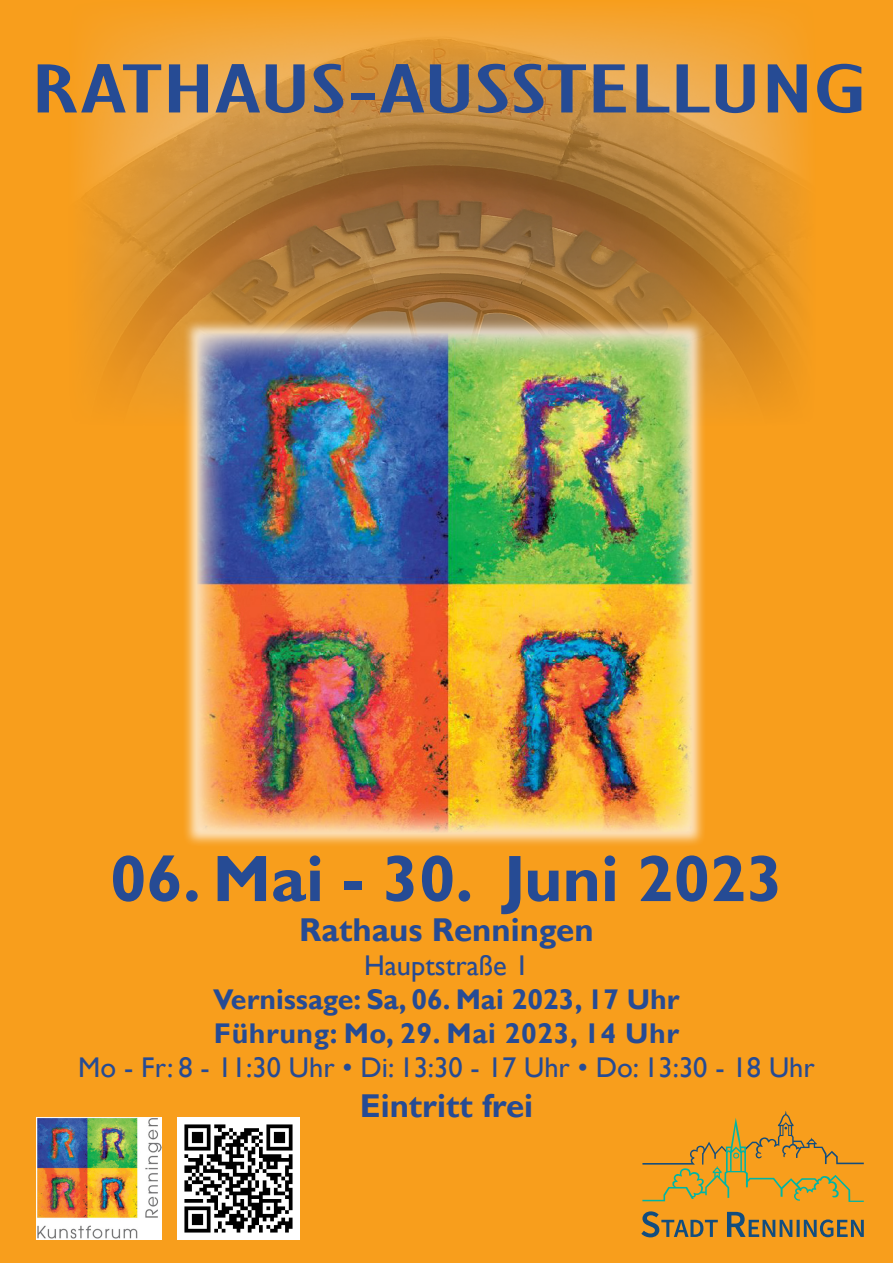
<style>
.page{position:relative;width:893px;height:1263px;background:#f89e1c}
.page>*{position:absolute;margin:0;border:0;box-sizing:border-box;transform-origin:0 0}
.t1{font:condensed 72px "Gill Sans";letter-spacing:-.01em;color:#264b94;scale:1.82 1}
.t2{font:700 66px "Gill Sans";color:#264b94}
.t3{font:700 33px "Gill Sans";color:#264b94}
.t4{font:28.5px "Gill Sans";color:#264b94}
.t5{font:700 28.5px "Gill Sans";color:#264b94}
.t6{font:700 28.5px "Gill Sans";letter-spacing:.02em;color:#264b94}
</style>
<div class="page">
<img style="left:37px;top:1117px;width:124px;height:122px">
<img style="left:81px;top:10px;width:724px;height:396px">
<div style="left:182px;top:318px;width:525px;height:529px;background:#fff;opacity:.75"></div>
<img style="left:192px;top:328px;width:505px;height:510px">
<svg style="left:642px;top:1111px;width:222px;height:91px"></svg>
<svg style="left:641px;top:1211px;width:223px;height:26px"></svg>
<img style="left:177px;top:1117px;width:122px;height:122px">
<p class="t1" style="left:30px;top:46px;width:462px">RATHAUS-AUSSTELLUNG</p>
<p class="t2" style="left:110px;top:839px;width:674px">06. Mai - 30. Juni 2023</p>
<p class="t3" style="left:299px;top:910px;width:296px">Rathaus Renningen</p>
<p class="t4" style="left:364px;top:949px;width:166px">Hauptstraße 1</p>
<p class="t5" style="left:213px;top:982px;width:468px">Vernissage: Sa, 06. Mai 2023, 17 Uhr</p>
<p class="t6" style="left:214px;top:1016px;width:467px">Führung: Mo, 29. Mai 2023, 14 Uhr</p>
<p class="t4" style="left:78px;top:1051px;width:738px">Mo - Fr: 8 - 11:30 Uhr • Di: 13:30 - 17 Uhr • Do: 13:30 - 18 Uhr</p>
<p class="t3" style="left:360px;top:1086px;width:175px">Eintritt frei</p>
</div>
